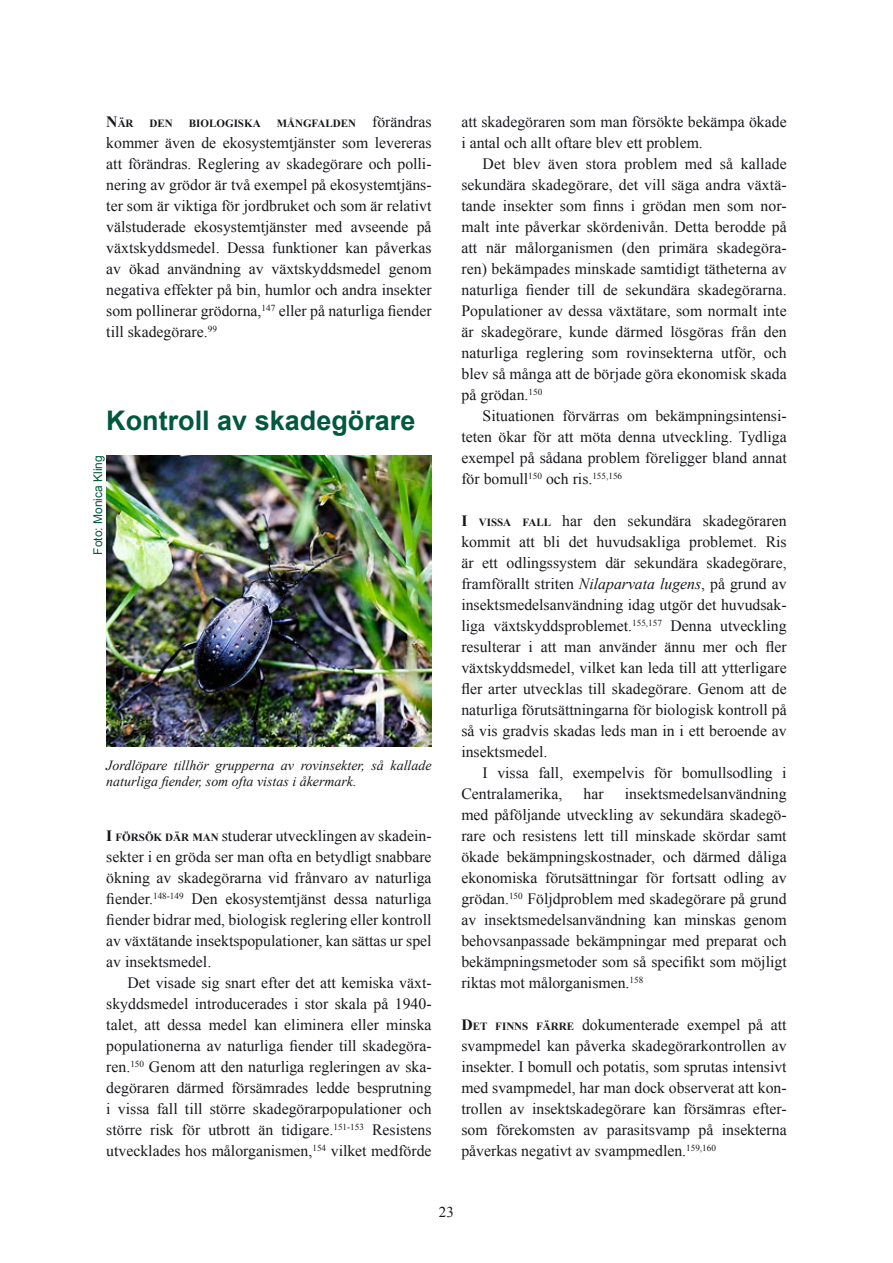
<style>
.page{position:relative;width:893px;height:1263px;background:#fff}
.page>*{position:absolute;margin:0;border:0;box-sizing:border-box;transform-origin:0 0}
.t1{font:700 27px "Arial";color:#00583e}
.t2{font:15.75px/21px "Times New Roman";color:#1a171c;text-align:justify}
.t3{font:15px "Times New Roman";color:#1a171c}
.t4{font:italic 13.95px/16.5px "Times New Roman";color:#1a171c}
.t5{font:12px "Arial";color:#00583e}
.t6{font:700 10.95px "Times New Roman";color:#1a171c}
.s1{font-size:15.75px}
.s2{font-weight:400;font-size:15.75px}
.s3{font-weight:700}
.s4{font-weight:700;font-size:10.95px}
.s5{font-style:italic}
</style>
<div class="page">
<img style="left:106px;top:456px;width:326px;height:290px">
<p class="t6" style="left:106px;top:116px;width:29px"><span class="s1">N</span>ÄR</p>
<p class="t6" style="left:150px;top:116px;width:25px">DEN</p>
<p class="t6" style="left:189px;top:116px;width:73px">BIOLOGISKA</p>
<p class="t6" style="left:277px;top:116px;width:156px">MÅNGFALDEN <span class="s2">förändras</span></p>
<p class="t2" style="left:106px;top:132px;width:327px">kommer även de ekosystemtjänster som levereras att förändras. Reglering av skadegörare och polli&shy;nering av grödor är två exempel på ekosystemtjäns&shy;ter som är viktiga för jordbruket och som är relativt välstuderade ekosystemtjänster med avseende på växtskyddsmedel. Dessa funktioner kan påverkas av ökad användning av växtskyddsmedel genom negativa effekter på bin, humlor och andra insekter som pollinerar grödorna,<sup>147</sup> eller på naturliga fiender till skadegörare.<sup>99</sup></p>
<h1 class="t1" style="left:106px;top:402px;width:311px">Kontroll av skadegörare</h1>
<p class="t5" style="left:90px;top:555px;width:101px;rotate:-90deg">Foto: Monica Kling</p>
<p class="t4" style="left:106px;top:757px;width:327px">Jordlöpare tillhör grupperna av rovinsekter, så kallade naturliga fiender, som ofta vistas i åkermark.</p>
<p class="t2" style="left:106px;top:825px;width:327px"><span class="s3">I</span> <span class="s4">FÖRSÖK DÄR MAN</span> studerar utvecklingen av skadein&shy;sekter i en gröda ser man ofta en betydligt snabbare ökning av skadegörarna vid frånvaro av naturliga fiender.<sup>148-149</sup> Den ekosystemtjänst dessa naturliga fiender bidrar med, biologisk reglering eller kontroll av växtätande insektspopulationer, kan sättas ur spel av insektsmedel.</p>
<p class="t2" style="left:106px;top:972px;width:327px;text-indent:21px">Det visade sig snart efter det att kemiska växt&shy;skyddsmedel introducerades i stor skala på 1940- talet, att dessa medel kan eliminera eller minska populationerna av naturliga fiender till skadegöra&shy;ren.<sup>150</sup> Genom att den naturliga regleringen av ska&shy;degöraren därmed försämrades ledde besprutning i vissa fall till större skadegörarpopulationer och större risk för utbrott än tidigare.<sup>151-153</sup> Resistens utvecklades hos målorganismen,<sup>154</sup> vilket medförde</p>
<p class="t2" style="left:461px;top:111px;width:327px">att skadegöraren som man försökte bekämpa ökade i antal och allt oftare blev ett problem.</p>
<p class="t2" style="left:461px;top:153px;width:327px;text-indent:21px">Det blev även stora problem med så kallade sekundära skadegörare, det vill säga andra växtä&shy;tande insekter som finns i grödan men som nor&shy;malt inte påverkar skördenivån. Detta berodde på att när målorganismen (den primära skadegöra&shy;ren) bekämpades minskade samtidigt tätheterna av naturliga fiender till de sekundära skadegörarna.<br>Populationer av dessa växtätare, som normalt inte är skadegörare, kunde därmed lösgöras från den naturliga reglering som rovinsekterna utför, och blev så många att de började göra ekonomisk skada på grödan.<sup>150</sup></p>
<p class="t2" style="left:461px;top:405px;width:327px;text-indent:21px">Situationen förvärras om bekämpningsintensi&shy;teten ökar för att möta denna utveckling. Tydliga exempel på sådana problem föreligger bland annat för bomull<sup>150</sup> och ris.<sup>155,156</sup></p>
<p class="t2" style="left:461px;top:510px;width:327px"><span class="s3">I</span> <span class="s4">VISSA FALL</span> har den sekundära skadegöraren kommit att bli det huvudsakliga problemet. Ris är ett odlingssystem där sekundära skadegörare, framförallt striten <span class="s5">Nilaparvata lugens</span>, på grund av insektsmedelsanvändning idag utgör det huvudsak&shy;liga växtskyddsproblemet.<sup>155,157</sup> Denna utveckling resulterar i att man använder ännu mer och fler växtskyddsmedel, vilket kan leda till att ytterligare fler arter utvecklas till skadegörare. Genom att de naturliga förutsättningarna för biologisk kontroll på så vis gradvis skadas leds man in i ett beroende av insektsmedel.</p>
<p class="t2" style="left:461px;top:762px;width:327px;text-indent:21px">I vissa fall, exempelvis för bomullsodling i<br>Centralamerika,</p>
<p class="t2" style="left:461px;top:783px;width:327px;text-indent:163px">insektsmedelsanvändning med påföljande utveckling av sekundära skadegö&shy;rare och resistens lett till minskade skördar samt ökade bekämpningskostnader, och därmed dåliga ekonomiska förutsättningar för fortsatt odling av grödan.<sup>150</sup> Följdproblem med skadegörare på grund av insektsmedelsanvändning kan minskas genom behovsanpassade bekämpningar med preparat och bekämpningsmetoder som så specifikt som möjligt riktas mot målorganismen.<sup>158</sup></p>
<p class="t2" style="left:461px;top:1014px;width:327px"><span class="s3">D</span><span class="s4">ET FINNS FÄRRE</span> dokumenterade exempel på att svampmedel kan påverka skadegörarkontrollen av insekter. I bomull och potatis, som sprutas intensivt med svampmedel, har man dock observerat att kon&shy;trollen av insektskadegörare kan försämras efter&shy;som förekomsten av parasitsvamp på insekterna påverkas negativt av svampmedlen.<sup>159,160</sup></p>
<p class="t2" style="left:584px;top:783px;width:22px">har</p>
<p class="t3" style="left:439px;top:1202px;width:16px">23</p>
</div>
